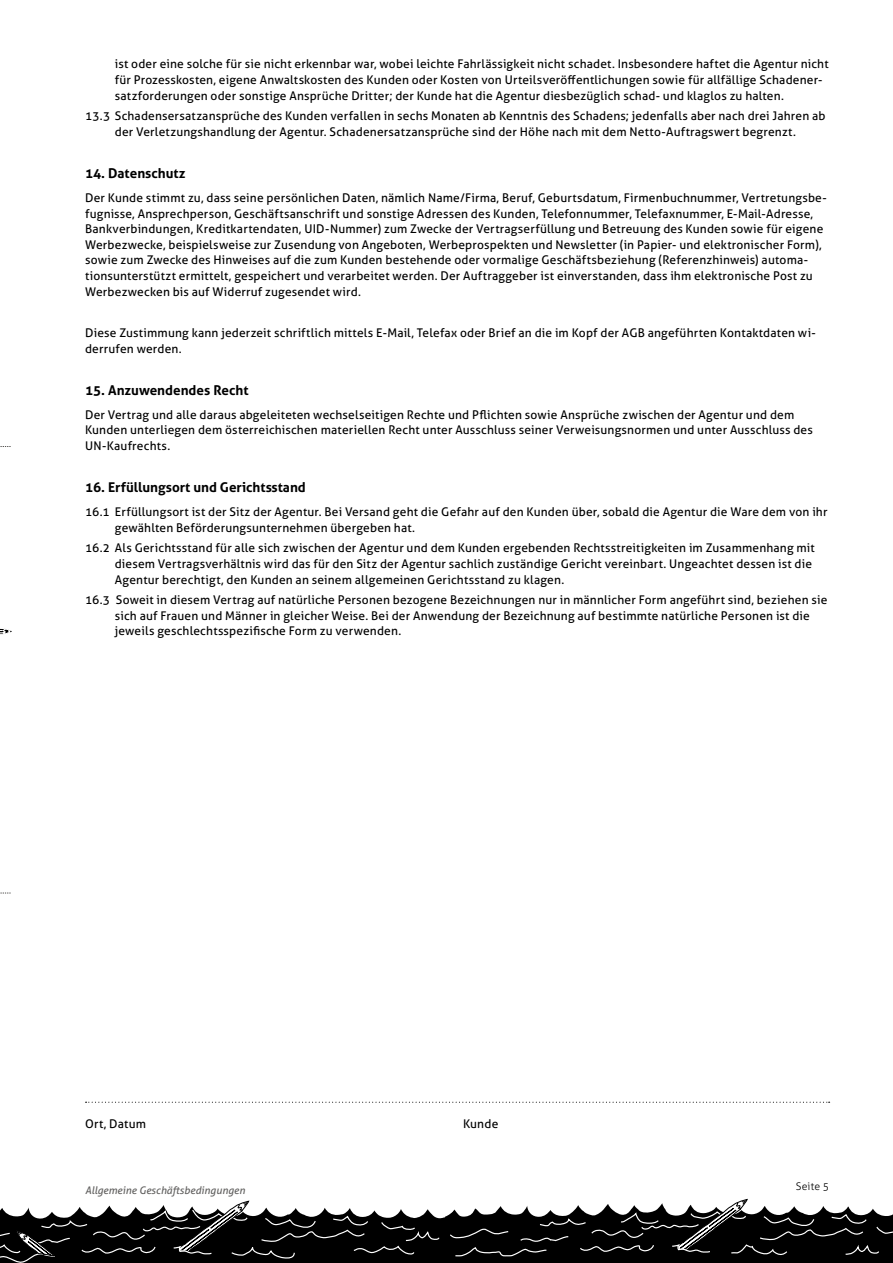
<style>
.page{position:relative;width:893px;height:1263px;background:#fff}
.page>*{position:absolute;margin:0;border:0;box-sizing:border-box;transform-origin:0 0}
.t1{font:700 13.5px "Aller";color:#000}
.t2{font:12px/15.6px "Aller";letter-spacing:.015em;color:#000}
.t3{font:italic 10.5px "Aller";color:#626160}
.t4{font:300 10.5px "Aller";letter-spacing:.025em;color:#000}
</style>
<div class="page">
<svg style="left:0;top:628px;width:12px;height:7px"></svg>
<svg style="left:0;top:1199px;width:893px;height:64px"></svg>
<svg style="left:86px;top:1102px;width:744px;height:1px"></svg>
<p class="t2" style="left:115px;top:56px;width:715px">ist oder eine solche für sie nicht erkennbar war, wobei leichte Fahrlässigkeit nicht schadet. Insbesondere haftet die Agentur nicht für Prozesskosten, eigene Anwaltskosten des Kunden oder Kosten von Urteilsveröffentlichungen sowie für allfällige Schadener&shy;satzforderungen oder sonstige Ansprüche Dritter; der Kunde hat die Agentur diesbezüglich schad- und klaglos zu halten.</p>
<p class="t2" style="left:85px;top:108px;width:742px;text-align:center">13.3 Schadensersatzansprüche des Kunden verfallen in sechs Monaten ab Kenntnis des Schadens; jedenfalls aber nach drei Jahren ab der Verletzungshandlung der Agentur. Schadenersatzansprüche sind der Höhe nach mit dem Netto-Auftragswert begrenzt.</p>
<p class="t1" style="left:85px;top:165px;width:102px">14. Datenschutz</p>
<p class="t2" style="left:85px;top:190px;width:743px">Der Kunde stimmt zu, dass seine persönlichen Daten, nämlich Name/Firma, Beruf, Geburtsdatum, Firmenbuchnummer, Vertretungsbe&shy;fugnisse, Ansprechperson, Geschäftsanschrift und sonstige Adressen des Kunden, Telefonnummer, Telefaxnummer, E-Mail-Adresse, Bankverbindungen, Kreditkartendaten, UID-Nummer) zum Zwecke der Vertragserfüllung und Betreuung des Kunden sowie für eigene Werbezwecke, beispielsweise zur Zusendung von Angeboten, Werbeprospekten und Newsletter (in Papier- und elektronischer Form), sowie zum Zwecke des Hinweises auf die zum Kunden bestehende oder vormalige Geschäftsbeziehung (Referenzhinweis) automa&shy;tionsunterstützt ermittelt, gespeichert und verarbeitet werden. Der Auftraggeber ist einverstanden, dass ihm elektronische Post zu Werbezwecken bis auf Widerruf zugesendet wird.</p>
<p class="t2" style="left:85px;top:325px;width:732px">Diese Zustimmung kann jederzeit schriftlich mittels E-Mail, Telefax oder Brief an die im Kopf der AGB angeführten Kontaktdaten wi&shy;derrufen werden.</p>
<p class="t1" style="left:85px;top:381px;width:165px">15. Anzuwendendes Recht</p>
<p class="t2" style="left:85px;top:407px;width:729px">Der Vertrag und alle daraus abgeleiteten wechselseitigen Rechte und Pflichten sowie Ansprüche zwischen der Agentur und dem<br>Kunden unterliegen dem österreichischen materiellen Recht unter Ausschluss seiner Verweisungsnormen und unter Ausschluss des<br>UN-Kaufrechts.</p>
<p class="t1" style="left:85px;top:479px;width:222px">16. Erfüllungsort und Gerichtsstand</p>
<p class="t2" style="left:115px;top:504px;width:714px;text-indent:-30px">16.1 Erfüllungsort ist der Sitz der Agentur. Bei Versand geht die Gefahr auf den Kunden über, sobald die Agentur die Ware dem von ihr gewählten Beförderungsunternehmen übergeben hat.</p>
<p class="t2" style="left:115px;top:540px;width:702px;text-indent:-30px">16.2 Als Gerichtsstand für alle sich zwischen der Agentur und dem Kunden ergebenden Rechtsstreitigkeiten im Zusammenhang mit diesem Vertragsverhältnis wird das für den Sitz der Agentur sachlich zuständige Gericht vereinbart. Ungeachtet dessen ist die<br>Agentur berechtigt, den Kunden an seinem allgemeinen Gerichtsstand zu klagen.</p>
<p class="t2" style="left:115px;top:592px;width:714px;text-indent:-30px">16.3 Soweit in diesem Vertrag auf natürliche Personen bezogene Bezeichnungen nur in männlicher Form angeführt sind, beziehen sie sich auf Frauen und Männer in gleicher Weise. Bei der Anwendung der Bezeichnung auf bestimmte natürliche Personen ist die jeweils geschlechtsspezifische Form zu verwenden.</p>
<p class="t2" style="left:85px;top:1115px;width:62px">Ort, Datum</p>
<p class="t2" style="left:463px;top:1115px;width:37px">Kunde</p>
<p class="t3" style="left:85px;top:1184px;width:162px">Allgemeine Geschäftsbedingungen</p>
<p class="t4" style="left:796px;top:1179px;width:35px">Seite 5</p>
</div>
